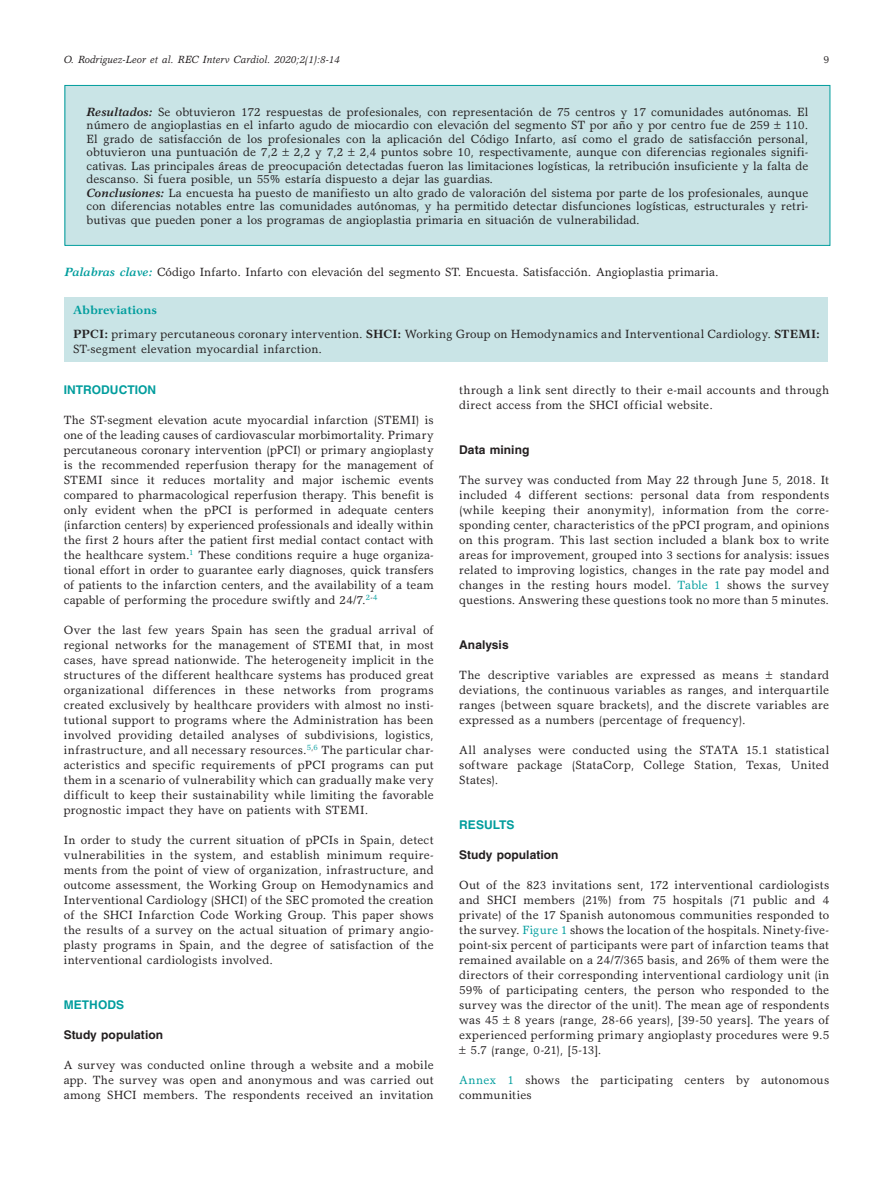
<style>
.page{position:relative;width:893px;height:1191px;background:#fff}
.page>*{position:absolute;margin:0;border:0;box-sizing:border-box;transform-origin:0 0}
.t1{font:12px/15px "Garth Graphic Std";letter-spacing:.005em;color:#231f20;text-align:justify}
.t2{font:700 12px "Helvetica LT Std";letter-spacing:.005em;color:#231f20}
.t3{font:12px "Garth Graphic Std";letter-spacing:.025em;color:#231f20}
.t4{font:700 12px "Helvetica LT Std";letter-spacing:.005em;color:#009d9d}
.t5{font:italic 10.5px "Garth Graphic Std";letter-spacing:.005em;color:#231f20}
.t6{font:10.5px "Garth Graphic Std";color:#231f20}
.s1{font-weight:700;font-style:italic}
.s2{font-weight:700;font-style:italic;color:#009d9d}
.s3{font-weight:700;color:#009d9d}
.s4{font-weight:700}
.s5{color:#009d9d}
</style>
<div class="page">
<div style="left:65px;top:297px;width:763px;height:64px;background:#c9e4e6"></div>
<div style="left:65px;top:85px;width:765px;height:160px;background:#c9e4e6"></div>
<div style="left:65px;top:85px;width:765px;height:161px;border:1px solid #009d9d"></div>
<p class="t5" style="left:64px;top:53px;width:278px">O. Rodriguez-Leor et al. REC Interv Cardiol. 2020;2(1):8-14</p>
<p class="t6" style="left:823px;top:53px;width:7px">9</p>
<p class="t1" style="left:87px;top:105px;width:723px;line-height:13.5px"><span class="s1">Resultados:</span> Se obtuvieron 172 respuestas de profesionales, con representación de 75 centros y 17 comunidades autónomas. El número de angioplastias en el infarto agudo de miocardio con elevación del segmento ST por año y por centro fue de 259</p>
<p class="t1" style="left:87px;top:118px;width:723px;line-height:13.5px;text-indent:699px">110.<br>El grado de satisfacción de los profesionales con la aplicación del Código Infarto, así como el grado de satisfacción personal, obtuvieron una puntuación de 7,2</p>
<p class="t1" style="left:87px;top:145px;width:723px;line-height:13.5px;text-align:left;text-indent:273px">2,4 puntos sobre 10, respectivamente, aunque con diferencias regionales signifi&shy;cativas. Las principales áreas de preocupación detectadas fueron las limitaciones logísticas, la retribución insuficiente y la falta de descanso. Si fuera posible, un 55% estaría dispuesto a dejar las guardias.<br><span class="s1">Conclusiones:</span> La encuesta ha puesto de manifiesto un alto grado de valoración del sistema por parte de los profesionales, aunque con diferencias notables entre las comunidades autónomas, y ha permitido detectar disfunciones logísticas, estructurales y retri&shy;butivas que pueden poner a los programas de angioplastia primaria en situación de vulnerabilidad.</p>
<p class="t1" style="left:294px;top:144px;width:51px">2,2 y 7,2</p>
<p class="t1" style="left:65px;top:264px;width:656px"><span class="s2">Palabras clave:</span> Código Infarto. Infarto con elevación del segmento ST. Encuesta. Satisfacción. Angioplastia primaria.</p>
<p class="t1" style="left:73px;top:298px;width:748px;line-height:23.5px"><span class="s3">Abbreviations<br></span><span class="s4">PPCI:</span> primary percutaneous coronary intervention. <span class="s4">SHCI:</span> Working Group on Hemodynamics and Interventional Cardiology. <span class="s4">STEMI:</span></p>
<p class="t1" style="left:73px;top:341px;width:251px">ST-segment elevation myocardial infarction.</p>
<p class="t4" style="left:64px;top:382px;width:94px">INTRODUCTION</p>
<p class="t1" style="left:64px;top:412px;width:371px">The ST-segment elevation acute myocardial infarction (STEMI) is one of the leading causes of cardiovascular morbimortality. Primary percutaneous coronary intervention (pPCI) or primary angioplasty is the recommended reperfusion therapy for the management of STEMI since it reduces mortality and major ischemic events compared to pharmacological reperfusion therapy. This benefit is only evident when the pPCI is performed in adequate centers (infarction centers) by experienced professionals and ideally within the first 2 hours after the patient first medial contact contact with the healthcare system.<sup>1</sup> These conditions require a huge organiza&shy;tional effort in order to guarantee early diagnoses, quick transfers of patients to the infarction centers, and the availability of a team capable of performing the procedure swiftly and 24/7.<sup>2</sup><sup>-</sup><sup>4</sup></p>
<p class="t1" style="left:64px;top:622px;width:371px">Over the last few years Spain has seen the gradual arrival of regional networks for the management of STEMI that, in most cases, have spread nationwide. The heterogeneity implicit in the structures of the different healthcare systems has produced great organizational differences in these networks from programs created exclusively by healthcare providers with almost no insti&shy;tutional support to programs where the Administration has been involved providing detailed analyses of subdivisions, logistics, infrastructure, and all necessary resources.<sup>5</sup><sup>,</sup><sup>6</sup> The particular char&shy;acteristics and specific requirements of pPCI programs can put them in a scenario of vulnerability which can gradually make very difficult to keep their sustainability while limiting the favorable prognostic impact they have on patients with STEMI.</p>
<p class="t1" style="left:64px;top:832px;width:371px">In order to study the current situation of pPCIs in Spain, detect vulnerabilities in the system, and establish minimum require&shy;ments from the point of view of organization, infrastructure, and outcome assessment, the Working Group on Hemodynamics and Interventional Cardiology (SHCI) of the SEC promoted the creation of the SHCI Infarction Code Working Group. This paper shows the results of a survey on the actual situation of primary angio&shy;plasty programs in Spain, and the degree of satisfaction of the interventional cardiologists involved.</p>
<p class="t4" style="left:64px;top:997px;width:62px">METHODS</p>
<p class="t2" style="left:64px;top:1027px;width:101px">Study population</p>
<p class="t1" style="left:64px;top:1057px;width:371px">A survey was conducted online through a website and a mobile app. The survey was open and anonymous and was carried out among SHCI members. The respondents received an invitation</p>
<p class="t1" style="left:459px;top:382px;width:371px">through a link sent directly to their e-mail accounts and through direct access from the SHCI official website.</p>
<p class="t2" style="left:459px;top:442px;width:72px">Data mining</p>
<p class="t1" style="left:459px;top:472px;width:371px">The survey was conducted from May 22 through June 5, 2018. It included 4 different sections: personal data from respondents (while keeping their anonymity), information from the corre&shy;sponding center, characteristics of the pPCI program, and opinions on this program. This last section included a blank box to write areas for improvement, grouped into 3 sections for analysis: issues related to improving logistics, changes in the rate pay model and changes in the resting hours model. <span class="s5">Table 1</span> shows the survey questions. Answering these questions took no more than 5 minutes.</p>
<p class="t2" style="left:459px;top:637px;width:51px">Analysis</p>
<p class="t3" style="left:459px;top:667px;width:301px">The descriptive variables are expressed as means</p>
<p class="t1" style="left:459px;top:667px;width:371px;text-indent:321px">standard deviations, the continuous variables as ranges, and interquartile ranges (between square brackets), and the discrete variables are expressed as a numbers (percentage of frequency).</p>
<p class="t1" style="left:459px;top:742px;width:371px">All analyses were conducted using the STATA 15.1 statistical software package (StataCorp, College Station, Texas, United States).</p>
<p class="t4" style="left:459px;top:817px;width:57px">RESULTS</p>
<p class="t2" style="left:459px;top:847px;width:101px">Study population</p>
<p class="t1" style="left:459px;top:877px;width:371px">Out of the 823 invitations sent, 172 interventional cardiologists and SHCI members (21%) from 75 hospitals (71 public and 4 private) of the 17 Spanish autonomous communities responded to the survey. <span class="s5">Figure 1</span> shows the location of the hospitals. Ninety-five&shy;point-six percent of participants were part of infarction teams that remained available on a 24/7/365 basis, and 26% of them were the directors of their corresponding interventional cardiology unit (in 59% of participating centers, the person who responded to the survey was the director of the unit). The mean age of respondents was 45</p>
<p class="t1" style="left:514px;top:1012px;width:317px">8 years (range, 28-66 years), [39-50 years]. The years of</p>
<p class="t1" style="left:459px;top:1027px;width:371px">experienced performing primary angioplasty procedures were 9.5</p>
<p class="t1" style="left:470px;top:1042px;width:133px">5.7 (range, 0-21), [5-13].</p>
<p class="t1" style="left:459px;top:1072px;width:371px"><span class="s5">Annex 1</span> shows the participating centers by autonomous communities</p>
</div>
